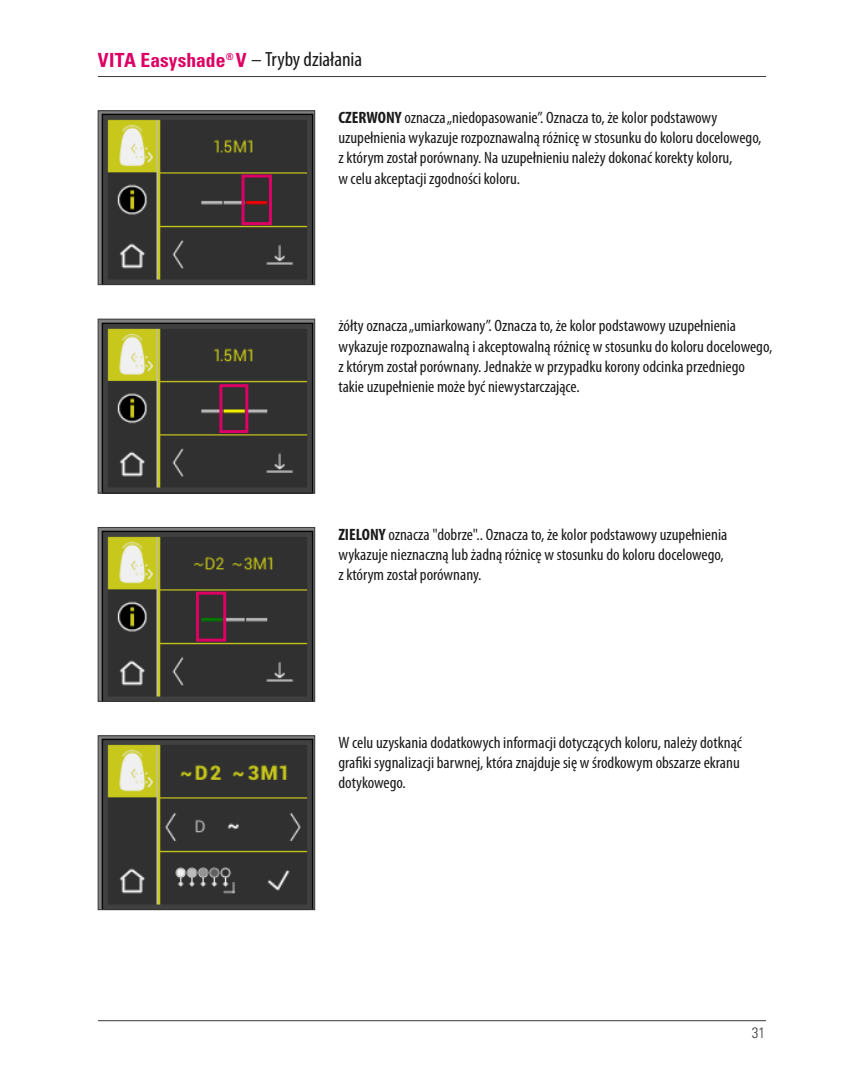
<style>
.page{position:relative;width:864px;height:1080px;background:#fff}
.page>*{position:absolute;margin:0;border:0;box-sizing:border-box;transform-origin:0 0}
.t1{font:condensed 20.7px "Myriad Pro";letter-spacing:-.005em;color:#1a1a1a}
.t2{font:condensed 16.5px/20.2px "Myriad Pro";color:#1a1a1a}
.t3{font:300 condensed 15px "Univers LT";color:#3b3b3a}
.s1{font-family:"Univers LT";font-weight:700;font-size:19.5px;color:#dd0064}
.s2{font-weight:700}
</style>
<div class="page">
<hr style="left:98px;top:76px;width:667px;height:1px;background:#3b3b3a">
<hr style="left:98px;top:1020px;width:667px;height:1px;background:#3b3b3a">
<img style="left:100px;top:113px;width:213px;height:170px">
<div style="left:98px;top:111px;width:217px;height:174px;border:1px solid #3b3b3a"></div>
<div style="left:241px;top:175px;width:31px;height:50px;border:3px solid #dd0064"></div>
<img style="left:100px;top:321px;width:213px;height:170px">
<div style="left:98px;top:319px;width:217px;height:174px;border:1px solid #3b3b3a"></div>
<img style="left:100px;top:529px;width:213px;height:171px">
<div style="left:98px;top:527px;width:217px;height:175px;border:1px solid #3b3b3a"></div>
<div style="left:219px;top:384px;width:29px;height:49px;border:3px solid #dd0064"></div>
<div style="left:196px;top:592px;width:30px;height:50px;border:3px solid #dd0064"></div>
<img style="left:100px;top:738px;width:213px;height:170px">
<div style="left:98px;top:736px;width:217px;height:174px;border:1px solid #3b3b3a"></div>
<p class="t1" style="left:98px;top:48px;width:265px"><span class="s1">VITA Easyshade</span><sup>®</sup> <span class="s1">V</span> – Tryby działania</p>
<p class="t2" style="left:338px;top:108px;width:424px"><span class="s2">CZERWONY</span> oznacza „niedopasowanie”. Oznacza to, że kolor podstawowy uzupełnienia wykazuje rozpoznawalną różnicę w stosunku do koloru docelowego, z którym został porównany. Na uzupełnieniu należy dokonać korekty koloru,<br>w celu akceptacji zgodności koloru.</p>
<p class="t2" style="left:338px;top:316px;width:435px">żółty oznacza „umiarkowany”. Oznacza to, że kolor podstawowy uzupełnienia wykazuje rozpoznawalną i akceptowalną różnicę w stosunku do koloru docelowego, z którym został porównany. Jednakże w przypadku korony odcinka przedniego takie uzupełnienie może być niewystarczające.</p>
<p class="t2" style="left:338px;top:524px;width:390px"><span class="s2">ZIELONY</span> oznacza "dobrze".. Oznacza to, że kolor podstawowy uzupełnienia wykazuje nieznaczną lub żadną różnicę w stosunku do koloru docelowego, z którym został porównany.</p>
<p class="t2" style="left:338px;top:733px;width:405px">W celu uzyskania dodatkowych informacji dotyczących koloru, należy dotknąć grafiki sygnalizacji barwnej, która znajduje się w środkowym obszarze ekranu dotykowego.</p>
<p class="t3" style="left:751px;top:1024px;width:15px">31</p>
</div>
